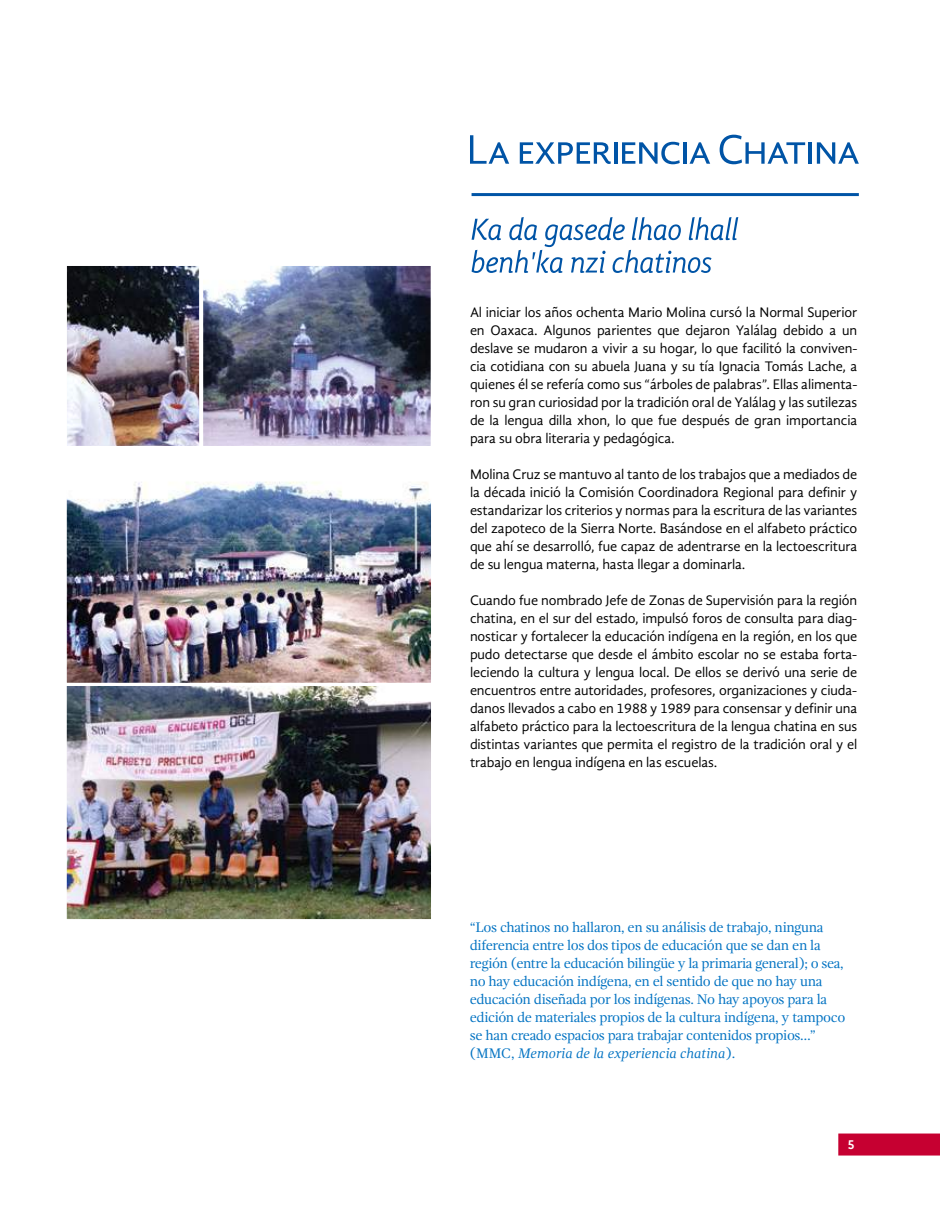
<style>
.page{position:relative;width:940px;height:1210px;background:#fff}
.page>*{position:absolute;margin:0;border:0;box-sizing:border-box;transform-origin:0 0}
.t1{font:14.25px/18px "Gandhi Sans";letter-spacing:-.01em;color:#000;text-align:justify}
.t2{font:14.25px/18px "Gandhi Serif";letter-spacing:-.03em;color:#0072c2}
.t3{font:700 13.5px "Gandhi Sans";color:#fff}
.s1{font-style:italic}
</style>
<div class="page">
<hr style="left:471px;top:193px;width:387px;height:3px;background:#0054a6">
<svg style="left:470px;top:135px;width:39px;height:29px"></svg>
<svg style="left:519px;top:142px;width:91px;height:22px"></svg>
<svg style="left:614px;top:142px;width:3px;height:22px"></svg>
<svg style="left:622px;top:142px;width:57px;height:22px"></svg>
<hr style="left:683px;top:142px;width:3px;height:22px;background:#0054a6">
<svg style="left:689px;top:142px;width:21px;height:22px"></svg>
<svg style="left:719px;top:135px;width:86px;height:29px"></svg>
<hr style="left:808px;top:142px;width:3px;height:22px;background:#0054a6">
<svg style="left:816px;top:142px;width:42px;height:22px"></svg>
<img style="left:68px;top:267px;width:362px;height:651px">
<div style="left:64px;top:446px;width:370px;height:240px;border:3px solid #fff"></div>
<div style="left:64px;top:683px;width:370px;height:239px;border:3px solid #fff"></div>
<div style="left:64px;top:263px;width:138px;height:186px;border:3px solid #fff"></div>
<div style="left:200px;top:263px;width:234px;height:186px;border:3px solid #fff"></div>
<svg style="left:471px;top:217px;width:267px;height:56px"></svg>
<div style="left:838px;top:1133px;width:101px;height:22px;background:#c60031"></div>
<p class="t1" style="left:470px;top:303px;width:389px">Al iniciar los años ochenta Mario Molina cursó la Normal Superior en Oaxaca. Algunos parientes que dejaron Yalálag debido a un deslave se mudaron a vivir a su hogar, lo que facilitó la conviven&shy;cia cotidiana con su abuela Juana y su tía Ignacia Tomás Lache, a quienes él se refería como sus “árboles de palabras”. Ellas alimenta&shy;ron su gran curiosidad por la tradición oral de Yalálag y las sutilezas de la lengua dilla xhon, lo que fue después de gran importancia para su obra literaria y pedagógica.</p>
<p class="t1" style="left:470px;top:465px;width:389px">Molina Cruz se mantuvo al tanto de los trabajos que a mediados de la década inició la Comisión Coordinadora Regional para definir y estandarizar los criterios y normas para la escritura de las variantes del zapoteco de la Sierra Norte. Basándose en el alfabeto práctico que ahí se desarrolló, fue capaz de adentrarse en la lectoescritura de su lengua materna, hasta llegar a dominarla.</p>
<p class="t1" style="left:470px;top:591px;width:389px">Cuando fue nombrado Jefe de Zonas de Supervisión para la región chatina, en el sur del estado, impulsó foros de consulta para diag&shy;nosticar y fortalecer la educación indígena en la región, en los que pudo detectarse que desde el ámbito escolar no se estaba forta&shy;leciendo la cultura y lengua local. De ellos se derivó una serie de encuentros entre autoridades, profesores, organizaciones y ciuda&shy;danos llevados a cabo en 1988 y 1989 para consensar y definir una alfabeto práctico para la lectoescritura de la lengua chatina en sus distintas variantes que permita el registro de la tradición oral y el trabajo en lengua indígena en las escuelas.</p>
<p class="t2" style="left:469px;top:917px;width:377px">“Los chatinos no hallaron, en su análisis de trabajo, ninguna diferencia entre los dos tipos de educación que se dan en la región (entre la educación bilingüe y la primaria general); o sea, no hay educación indígena, en el sentido de que no hay una educación diseñada por los indígenas. No hay apoyos para la edición de materiales propios de la cultura indígena, y tampoco se han creado espacios para trabajar contenidos propios…” (MMC, <span class="s1">Memoria de la experiencia chatina</span>).</p>
<p class="t3" style="left:847px;top:1136px;width:9px">5</p>
</div>
